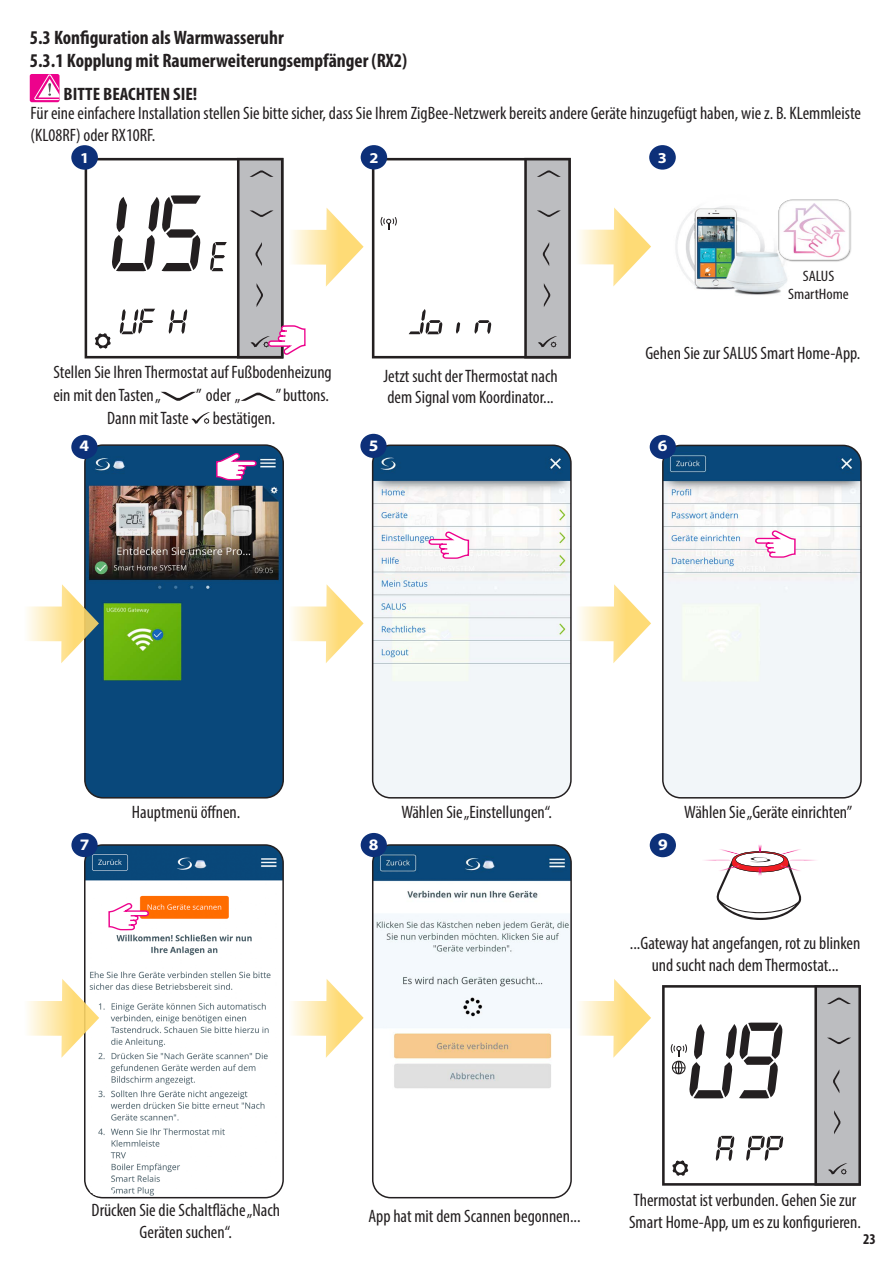
<style>
.page{position:relative;width:893px;height:1263px;background:#fff}
.page>*{position:absolute;margin:0;border:0;box-sizing:border-box;transform-origin:0 0}
.Tytuł_rozdziału{font:700 condensed 19.5px "Myriad Pro";color:#231f20}
.Treść{font:condensed 18px/21.6px "Myriad Pro";color:#231f20}
.t1{font:700 condensed 18px "Myriad Pro";color:#231f20;scale:1.05 1}
.t2{font:700 16.05px "Myriad Pro";color:#fff;scale:1.09 1}
.t3{font:condensed 15.15px "Myriad Pro";color:#231f20;scale:1.08 1}
.t4{font:700 15.15px "Myriad Pro";color:#fff;scale:1.09 1}
.t5{font:700 condensed 15px "Myriad Pro";color:#231f20}
.t6{font:700 15px "Myriad Pro";color:#fff;scale:1.09 1}
</style>
<div class="page">
<img style="left:675px;top:206px;width:112px;height:89px">
<div style="left:71px;top:145px;width:27px;height:25px;background:#0d3079;border-radius:50%"></div>
<img style="left:777px;top:199px;width:74px;height:65px">
<div style="left:649px;top:145px;width:27px;height:25px;background:#0d3079;border-radius:50%"></div>
<svg style="left:85px;top:158px;width:279px;height:200px"></svg>
<svg style="left:372px;top:158px;width:279px;height:200px"></svg>
<div style="left:361px;top:145px;width:26px;height:24px;background:#0d3079;border-radius:50%"></div>
<img style="left:85px;top:847px;width:198px;height:351px">
<div style="left:84px;top:844px;width:200px;height:354px;border:2px solid #231f20;border-radius:18px"></div>
<img style="left:373px;top:847px;width:198px;height:351px">
<div style="left:372px;top:844px;width:200px;height:354px;border:2px solid #231f20;border-radius:18px"></div>
<img style="left:663px;top:445px;width:198px;height:353px">
<div style="left:662px;top:445px;width:200px;height:353px;border:2px solid #231f20;border-radius:18px"></div>
<img style="left:373px;top:447px;width:198px;height:351px">
<div style="left:372px;top:444px;width:200px;height:354px;border:2px solid #231f20;border-radius:18px"></div>
<img style="left:85px;top:447px;width:198px;height:351px">
<div style="left:84px;top:444px;width:200px;height:354px;border:2px solid #231f20;border-radius:18px"></div>
<div style="left:360px;top:434px;width:27px;height:24px;background:#0d3079;border-radius:50%"></div>
<div style="left:650px;top:435px;width:26px;height:24px;background:#0d3079;border-radius:50%"></div>
<div style="left:71px;top:435px;width:27px;height:24px;background:#0d3079;border-radius:50%"></div>
<svg style="left:755px;top:530px;width:40px;height:28px"></svg>
<svg style="left:428px;top:531px;width:40px;height:28px"></svg>
<svg style="left:217px;top:453px;width:40px;height:27px"></svg>
<svg style="left:261px;top:570px;width:103px;height:108px"></svg>
<svg style="left:27px;top:570px;width:72px;height:108px"></svg>
<svg style="left:549px;top:570px;width:102px;height:108px"></svg>
<svg style="left:28px;top:964px;width:71px;height:108px"></svg>
<svg style="left:261px;top:964px;width:103px;height:108px"></svg>
<svg style="left:549px;top:964px;width:102px;height:108px"></svg>
<div style="left:71px;top:833px;width:27px;height:24px;background:#0d3079;border-radius:50%"></div>
<div style="left:361px;top:833px;width:26px;height:24px;background:#0d3079;border-radius:50%"></div>
<svg style="left:109px;top:903px;width:40px;height:27px"></svg>
<svg style="left:87px;top:1184px;width:29px;height:14px"></svg>
<svg style="left:662px;top:985px;width:199px;height:201px"></svg>
<div style="left:650px;top:833px;width:26px;height:24px;background:#0d3079;border-radius:50%"></div>
<svg style="left:717px;top:876px;width:84px;height:44px"></svg>
<img style="left:704px;top:845px;width:112px;height:31px">
<div style="left:30px;top:74px;width:30px;height:28px;background:linear-gradient(to right,#ed0c90,#ee1b97);border-radius:2px"></div>
<svg style="left:34px;top:74px;width:26px;height:26px"></svg>
<svg style="left:161px;top:392px;width:35px;height:9px"></svg>
<svg style="left:240px;top:392px;width:36px;height:9px"></svg>
<svg style="left:191px;top:412px;width:19px;height:12px"></svg>
<p class="Tytuł_rozdziału" style="left:30px;top:26px;width:255px">5.3 Konfiguration als Warmwasseruhr</p>
<p class="Tytuł_rozdziału" style="left:30px;top:48px;width:379px">5.3.1 Kopplung mit Raumerweiterungsempfänger (RX2)</p>
<p class="t1" style="left:64px;top:83px;width:129px">BITTE BEACHTEN SIE!</p>
<p class="Treść" style="left:31px;top:102px;width:832px">Für eine einfachere Installation stellen Sie bitte sicher, dass Sie Ihrem ZigBee-Netzwerk bereits andere Geräte hinzugefügt haben, wie z. B. KLemmleiste (KL08RF) oder RX10RF.</p>
<p class="t4" style="left:80px;top:148px;width:10px">1</p>
<p class="t6" style="left:369px;top:148px;width:10px">2</p>
<p class="t4" style="left:658px;top:148px;width:10px">3</p>
<p class="Treść" style="left:53px;top:360px;width:280px;line-height:23.1px">Stellen Sie Ihren Thermostat auf Fußbodenheizung ein mit den Tasten „</p>
<p class="Treść" style="left:196px;top:384px;width:46px">” oder „</p>
<p class="Treść" style="left:276px;top:384px;width:55px">” buttons.</p>
<p class="Treść" style="left:107px;top:407px;width:83px">Dann mit Taste</p>
<p class="Treść" style="left:213px;top:407px;width:64px">bestätigen.</p>
<p class="Treść" style="left:383px;top:365px;width:176px">Jetzt sucht der Thermostat nach dem Signal vom Koordinator...</p>
<p class="t3" style="left:803px;top:266px;width:31px">SALUS</p>
<p class="t3" style="left:788px;top:284px;width:58px">SmartHome</p>
<p class="Treść" style="left:645px;top:342px;width:216px">Gehen Sie zur SALUS Smart Home-App.</p>
<p class="t2" style="left:80px;top:436px;width:10px">4</p>
<p class="t2" style="left:369px;top:436px;width:10px">5</p>
<p class="t2" style="left:658px;top:436px;width:10px">6</p>
<p class="Treść" style="left:132px;top:801px;width:110px">Hauptmenü öffnen.</p>
<p class="Treść" style="left:401px;top:801px;width:152px">Wählen Sie „Einstellungen“.</p>
<p class="Treść" style="left:684px;top:801px;width:169px">Wählen Sie „Geräte einrichten”</p>
<p class="t2" style="left:80px;top:834px;width:10px">7</p>
<p class="t2" style="left:369px;top:834px;width:10px">8</p>
<p class="t2" style="left:658px;top:834px;width:10px">9</p>
<p class="Treść" style="left:630px;top:932px;width:232px;text-align:center">...Gateway hat angefangen, rot zu blinken und sucht nach dem Thermostat...</p>
<p class="Treść" style="left:92px;top:1199px;width:190px;text-align:center">Drücken Sie die Schaltfläche „Nach<br>Geräten suchen“.</p>
<p class="Treść" style="left:368px;top:1205px;width:214px">App hat mit dem Scannen begonnen...</p>
<p class="Treść" style="left:629px;top:1189px;width:233px">Thermostat ist verbunden. Gehen Sie zur<br>Smart Home-App, um es zu konfigurieren.</p>
<p class="t5" style="left:863px;top:1230px;width:14px">23</p>
</div>
